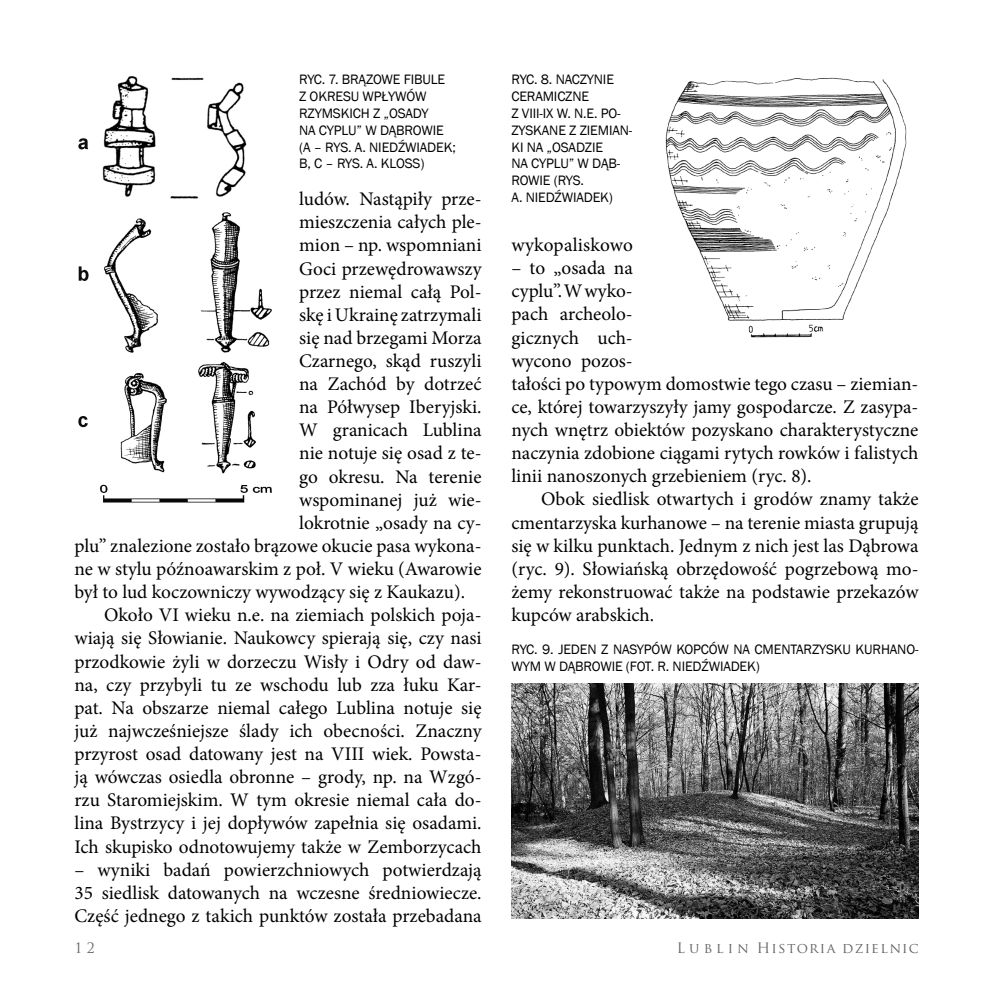
<style>
.page{position:relative;width:993px;height:993px;background:#fff}
.page>*{position:absolute;margin:0;border:0;box-sizing:border-box;transform-origin:0 0}
.t1{font:19.25px/23.1px "Minion Pro";color:#000;text-align:justify}
.t2{font:14px/16.8px "Franklin Gothic";letter-spacing:-.01em;color:#000}
.t3{font:14px "Trajan Pro";letter-spacing:.1em;color:#646567}
</style>
<div class="page">
<img style="left:511px;top:683px;width:407px;height:235px">
<img style="left:665px;top:77px;width:242px;height:261px">
<img style="left:78px;top:76px;width:194px;height:427px">
<p class="t2" style="left:299px;top:71px;width:158px">RYC. 7. BRĄZOWE FIBULE<br>Z OKRESU WPŁYWÓW<br>RZYMSKICH Z „OSADY<br>NA CYPLU” W DĄBROWIE (A – RYS. A. N IEDŹWIADEK;<br>B, C – RYS. A. KLOSS)</p>
<p class="t2" style="left:511px;top:71px;width:122px">RYC. 8. NACZYNIE<br>CERAMICZNE<br>Z VIII-IX W. N.E. PO-<br>ZYSKANE Z ZIEMIAN-<br>KI NA „OSADZIE<br>NA CYPLU” W DĄB-<br>ROWIE (RYS.<br>A. N IEDŹWIADEK)</p>
<p class="t1" style="left:299px;top:187px;width:184px">ludów. Nastąpiły prze-</p>
<p class="t1" style="left:299px;top:210px;width:184px">mieszczenia całych ple-</p>
<p class="t1" style="left:299px;top:234px;width:184px">mion – np. wspomniani</p>
<p class="t1" style="left:299px;top:257px;width:184px">Goci przewędrowawszy</p>
<p class="t1" style="left:299px;top:280px;width:184px">przez niemal całą Pol-</p>
<p class="t1" style="left:299px;top:303px;width:184px">skę i Ukrainę zatrzymali</p>
<p class="t1" style="left:299px;top:326px;width:184px">się nad brzegami Morza</p>
<p class="t1" style="left:299px;top:349px;width:184px">Czarnego, skąd ruszyli</p>
<p class="t1" style="left:299px;top:372px;width:184px">na Zachód by dotrzeć</p>
<p class="t1" style="left:299px;top:395px;width:184px">na Półwysep Iberyjski.</p>
<p class="t1" style="left:299px;top:418px;width:184px">W granicach Lublina</p>
<p class="t1" style="left:299px;top:441px;width:184px">nie notuje się osad z te-</p>
<p class="t1" style="left:299px;top:465px;width:184px">go okresu. Na terenie</p>
<p class="t1" style="left:299px;top:488px;width:184px">wspominanej już wie-</p>
<p class="t1" style="left:299px;top:511px;width:184px">lokrotnie „osady na cy-</p>
<p class="t1" style="left:74px;top:534px;width:408px">plu” znalezione zostało brązowe okucie pasa wykona-</p>
<p class="t1" style="left:74px;top:557px;width:408px">ne w stylu późnoawarskim z poł. V wieku (Awarowie</p>
<p class="t1" style="left:74px;top:580px;width:392px">był to lud koczowniczy wywodzący się z Kaukazu).</p>
<p class="t1" style="left:104px;top:603px;width:379px">Około VI wieku n.e. na ziemiach polskich poja-</p>
<p class="t1" style="left:74px;top:626px;width:408px">wiają się Słowianie. Naukowcy spierają się, czy nasi</p>
<p class="t1" style="left:74px;top:649px;width:408px">przodkowie żyli w dorzeczu Wisły i Odry od daw-</p>
<p class="t1" style="left:74px;top:672px;width:408px">na, czy przybyli tu ze wschodu lub zza łuku Kar-</p>
<p class="t1" style="left:74px;top:696px;width:408px">pat. Na obszarze niemal całego Lublina notuje się</p>
<p class="t1" style="left:74px;top:719px;width:408px">już najwcześniejsze ślady ich obecności. Znaczny</p>
<p class="t1" style="left:74px;top:742px;width:408px">przyrost osad datowany jest na VIII wiek. Powsta-</p>
<p class="t1" style="left:74px;top:765px;width:408px">ją wówczas osiedla obronne – grody, np. na Wzgó-</p>
<p class="t1" style="left:74px;top:788px;width:408px">rzu Staromiejskim. W tym okresie niemal cała do-</p>
<p class="t1" style="left:74px;top:811px;width:408px">lina Bystrzycy i jej dopływów zapełnia się osadami.</p>
<p class="t1" style="left:74px;top:834px;width:408px">Ich skupisko odnotowujemy także w Zemborzycach</p>
<p class="t1" style="left:74px;top:857px;width:408px">– wyniki badań powierzchniowych potwierdzają 35 siedlisk datowanych na wczesne średniowiecze.<br>Część jednego z takich punktów została przebadana</p>
<p class="t1" style="left:511px;top:233px;width:123px">wykopaliskowo</p>
<p class="t1" style="left:511px;top:256px;width:408px;text-align:left">– to „osada na<br>cyplu”. W wyko-<br>pach archeolo-<br>gicznych uch-<br>wycono pozos-<br>tałości po typowym domostwie tego czasu – ziemian&shy;ce, której towarzyszyły jamy gospodarcze. Z zasypa&shy;nych wnętrz obiektów pozyskano charakterystyczne naczynia zdobione ciągami rytych rowków i falistych linii nanoszonych grzebieniem (ryc. 8).</p>
<p class="t1" style="left:511px;top:487px;width:408px;text-indent:30px">Obok siedlisk otwartych i grodów znamy także cmentarzyska kurhanowe – na terenie miasta grupują się w kilku punktach. Jednym z nich jest las Dąbrowa (ryc. 9). Słowiańską obrzędowość pogrzebową mo&shy;żemy rekonstruować także na podstawie przekazów kupców arabskich.</p>
<p class="t2" style="left:511px;top:641px;width:408px">RYC. 9. JEDEN Z NASYPÓW KOPCÓW NA CMENTARZYSKU KURHANO-<br>WYM W DĄBROWIE (FOT. R. N IEDŹWIADEK)</p>
<p class="t3" style="left:74px;top:939px;width:22px">1 2</p>
<p class="t3" style="left:676px;top:939px;width:243px">L u b l i n Historia dzielnic</p>
</div>
